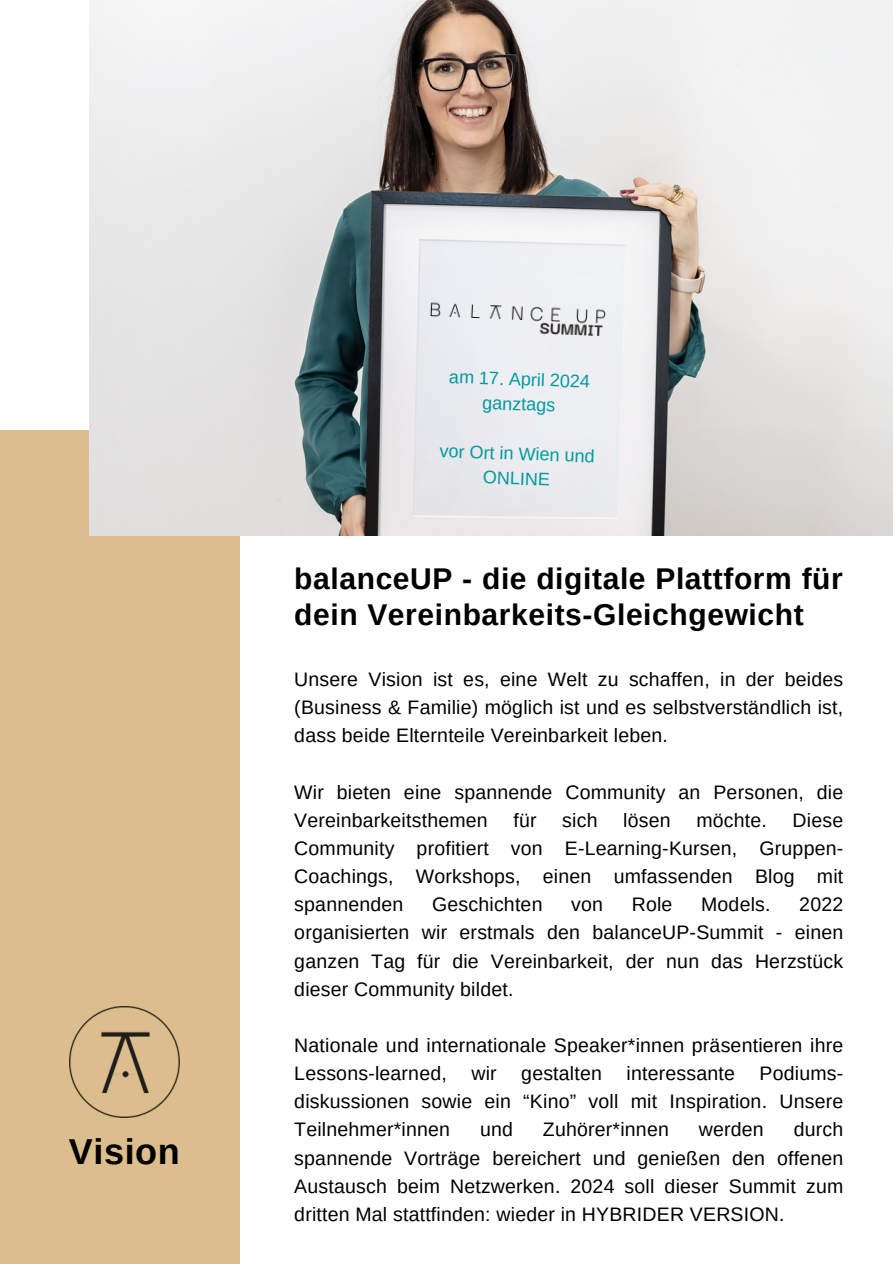
<style>
.page{position:relative;width:893px;height:1264px;background:#fff}
.page>*{position:absolute;margin:0;border:0;box-sizing:border-box;transform-origin:0 0}
.t1{font:700 36px "Arimo";letter-spacing:.015em;color:#000}
.t2{font:700 30px/36px "Arimo";letter-spacing:.02em;color:#000}
.t3{font:19.5px/28.2px "Arimo";letter-spacing:.01em;color:#000;text-align:justify}
.t4{font:18px/24.8px "Arimo";color:#009b9e;text-align:center}
</style>
<div class="page">
<div style="left:0;top:430px;width:240px;height:833px;background:#dcbd8d"></div>
<img style="left:89px;top:0;width:803px;height:535px">
<img style="left:69px;top:1006px;width:110px;height:111px">
<img style="left:426px;top:297px;width:184px;height:46px">
<p class="t1" style="left:69px;top:1131px;width:112px">Vision</p>
<h1 class="t4" style="left:449px;top:364px;width:142px;rotate:2deg">am 17. April 2024</h1>
<h2 class="t4" style="left:483px;top:390px;width:75px;rotate:2deg">ganztags</h2>
<p class="t4" style="left:440px;top:438px;width:156px;rotate:2deg">vor Ort in Wien und<br>ONLINE</p>
<p class="t2" style="left:294px;top:560px;width:550px">balanceUP - die digitale Plattform für dein Vereinbarkeits-Gleichgewicht</p>
<p class="t3" style="left:294px;top:665px;width:550px">Unsere Vision ist es, eine Welt zu schaffen, in der beides (Business &amp; Familie) möglich ist und es selbstverständlich ist, dass beide Elternteile Vereinbarkeit leben.</p>
<p class="t3" style="left:294px;top:777px;width:550px">Wir bieten eine spannende Community an Personen, die<br>Vereinbarkeitsthemen</p>
<p class="t3" style="left:294px;top:806px;width:550px;text-indent:498px">Diese Community profitiert von E-Learning-Kursen, Gruppen-Coachings, Workshops, einen umfassenden Blog mit spannenden</p>
<p class="t3" style="left:513px;top:806px;width:25px">für</p>
<p class="t3" style="left:562px;top:806px;width:37px">sich</p>
<p class="t3" style="left:623px;top:806px;width:49px">lösen</p>
<p class="t3" style="left:696px;top:806px;width:72px">möchte.</p>
<p class="t3" style="left:432px;top:890px;width:112px">Geschichten</p>
<p class="t3" style="left:571px;top:890px;width:33px">von</p>
<p class="t3" style="left:631px;top:890px;width:42px">Role</p>
<p class="t3" style="left:701px;top:890px;width:71px">Models.</p>
<p class="t3" style="left:294px;top:890px;width:550px;text-indent:505px">2022 organisierten wir erstmals den balanceUP-Summit - einen ganzen Tag für die Vereinbarkeit, der nun das Herzstück dieser Community bildet.</p>
<p class="t3" style="left:294px;top:1031px;width:550px">Nationale und internationale Speaker*innen präsentieren ihre<br>Lessons-learned,</p>
<p class="t3" style="left:294px;top:1059px;width:550px;text-indent:465px">Podiums&shy;diskussionen sowie ein “Kino” voll mit Inspiration. Unsere Teilnehmer*innen</p>
<p class="t3" style="left:471px;top:1059px;width:27px">wir</p>
<p class="t3" style="left:521px;top:1059px;width:82px">gestalten</p>
<p class="t3" style="left:626px;top:1059px;width:110px">interessante</p>
<p class="t3" style="left:294px;top:1115px;width:550px;text-indent:499px">durch spannende Vorträge bereichert und genießen den offenen Austausch beim Netzwerken. 2024 soll dieser Summit zum dritten Mal stattfinden: wieder in HYBRIDER VERSION.</p>
<p class="t3" style="left:480px;top:1115px;width:34px">und</p>
<p class="t3" style="left:543px;top:1115px;width:127px">Zuhörer*innen</p>
<p class="t3" style="left:698px;top:1115px;width:66px">werden</p>
</div>
